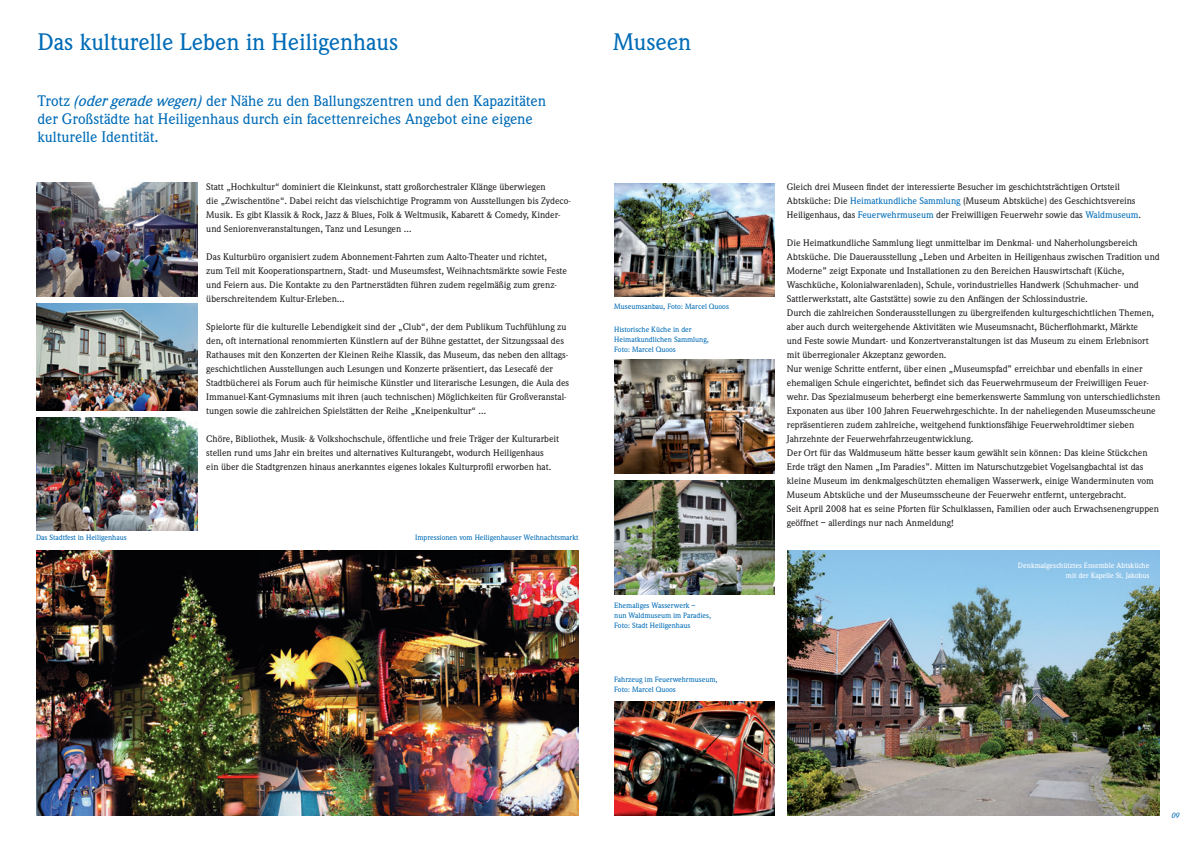
<style>
.page{position:relative;width:1191px;height:842px;background:#fff}
.page>*{position:absolute;margin:0;border:0;box-sizing:border-box;transform-origin:0 0}
.t1{font:500 25px "Weidemann EF";color:#006cb7}
.t2{font:500 16px/18px "Weidemann EF";color:#006cb7}
.t3{font:500 10px/14px "Weidemann EF";color:#231f20}
.t4{font:500 8px/10px "Weidemann EF";color:#006cb7}
.t5{font:500 8px/10px "Weidemann EF";color:#fff;text-align:right}
.t6{font:italic 500 8px "Weidemann EF";color:#006cb7}
.s1{font-style:italic}
.s2{color:#006cb7}
</style>
<div class="page">
<img style="left:36px;top:183px;width:162px;height:113px">
<img style="left:36px;top:417px;width:162px;height:114px">
<img style="left:36px;top:303px;width:162px;height:107px">
<img style="left:36px;top:551px;width:542px;height:264px">
<img style="left:787px;top:551px;width:372px;height:264px">
<img style="left:614px;top:184px;width:161px;height:112px">
<img style="left:614px;top:359px;width:161px;height:115px">
<img style="left:614px;top:481px;width:161px;height:114px">
<img style="left:614px;top:702px;width:161px;height:113px">
<h1 class="t1" style="left:37px;top:28px;width:362px">Das kulturelle Leben in Heiligenhaus</h1>
<h1 class="t1" style="left:613px;top:28px;width:80px">Museen</h1>
<h2 class="t2" style="left:37px;top:92px;width:510px">Trotz <span class="s1">(oder gerade wegen)</span> der Nähe zu den Ballungszentren und den Kapazitäten der Großstädte hat Heiligenhaus durch ein facettenreiches Angebot eine eigene kulturelle Identität.</h2>
<p class="t4" style="left:36px;top:532px;width:92px">Das Stadtfest in Heiligenhaus</p>
<p class="t3" style="left:206px;top:180px;width:366px">Statt „Hochkultur“ dominiert die Kleinkunst, statt großorchestraler Klänge überwiegen<br>die „Zwischentöne“. Dabei reicht das vielschichtige Programm von Ausstellungen bis Zydeco-Musik. Es gibt Klassik &amp; Rock, Jazz &amp; Blues, Folk &amp; Weltmusik, Kabarett &amp; Comedy, Kinder&shy;und Seniorenveranstaltungen, Tanz und Lesungen …</p>
<p class="t3" style="left:206px;top:250px;width:362px">Das Kulturbüro organisiert zudem Abonnement-Fahrten zum Aalto-Theater und richtet,<br>zum Teil mit Kooperationspartnern, Stadt- und Museumsfest, Weihnachtsmärkte sowie Feste und Feiern aus. Die Kontakte zu den Partnerstädten führen zudem regelmäßig zum grenz&shy;überschreitendem Kultur-Erleben…</p>
<p class="t3" style="left:206px;top:320px;width:364px">Spielorte für die kulturelle Lebendigkeit sind der „Club“, der dem Publikum Tuchfühlung zu den, oft international renommierten Künstlern auf der Bühne gestattet, der Sitzungssaal des Rathauses mit den Konzerten der Kleinen Reihe Klassik, das Museum, das neben den alltags&shy;geschichtlichen Ausstellungen auch Lesungen und Konzerte präsentiert, das Lesecafé der Stadtbücherei als Forum auch für heimische Künstler und literarische Lesungen, die Aula des Immanuel-Kant-Gymnasiums mit ihren (auch technischen) Möglichkeiten für Großveranstal&shy;tungen sowie die zahlreichen Spielstätten der Reihe „Kneipenkultur“ …</p>
<p class="t3" style="left:206px;top:432px;width:354px">Chöre, Bibliothek, Musik- &amp; Volkshochschule, öffentliche und freie Träger der Kulturarbeit stellen rund ums Jahr ein breites und alternatives Kulturangebt, wodurch Heiligenhaus<br>ein über die Stadtgrenzen hinaus anerkanntes eigenes lokales Kulturprofil erworben hat.</p>
<p class="t4" style="left:415px;top:532px;width:165px">Impressionen vom Heiligenhauser Weihnachtsmarkt</p>
<p class="t4" style="left:614px;top:301px;width:116px">Museumsanbau, Foto: Marcel Quoos</p>
<p class="t4" style="left:614px;top:324px;width:96px">Historische Küche in der<br>Heimatkundlichen Sammlung,<br>Foto: Marcel Quoos</p>
<p class="t4" style="left:614px;top:600px;width:98px">Ehemaliges Wasserwerk –<br>nun Waldmuseum im Paradies,<br>Foto: Stadt Heiligenhaus</p>
<p class="t4" style="left:614px;top:675px;width:105px">Fahrzeug im Feuerwehrmuseum,<br>Foto: Marcel Quoos</p>
<p class="t3" style="left:787px;top:180px;width:356px">Gleich drei Museen findet der interessierte Besucher im geschichtsträchtigen Ortsteil<br>Abtsküche: Die <span class="s2">Heimatkundliche Sammlung</span> (Museum Abtsküche) des Geschichtsvereins<br>Heiligenhaus, das <span class="s2">Feuerwehrmuseum</span> der Freiwilligen Feuerwehr sowie das <span class="s2">Waldmuseum</span>.</p>
<p class="t3" style="left:787px;top:236px;width:375px">Die Heimatkundliche Sammlung liegt unmittelbar im Denkmal- und Naherholungsbereich Abtsküche. Die Dauerausstellung „Leben und Arbeiten in Heiligenhaus zwischen Tradition und Moderne” zeigt Exponate und Installationen zu den Bereichen Hauswirtschaft (Küche, Waschküche, Kolonialwarenladen), Schule, vorindustrielles Handwerk (Schuhmacher- und Sattlerwerkstatt, alte Gaststätte) sowie zu den Anfängen der Schlossindustrie.<br>Durch die zahlreichen Sonderausstellungen zu übergreifenden kulturgeschichtlichen Themen, aber auch durch weitergehende Aktivitäten wie Museumsnacht, Bücherflohmarkt, Märkte<br>und Feste sowie Mundart- und Konzertveranstaltungen ist das Museum zu einem Erlebnisort mit überregionaler Akzeptanz geworden.<br>Nur wenige Schritte entfernt, über einen „Museumspfad” erreichbar und ebenfalls in einer ehemaligen Schule eingerichtet, befindet sich das Feuerwehrmuseum der Freiwilligen Feuer&shy;wehr. Das Spezialmuseum beherbergt eine bemerkenswerte Sammlung von unterschiedlichsten Exponaten aus über 100 Jahren Feuerwehrgeschichte. In der naheliegenden Museumsscheune repräsentieren zudem zahlreiche, weitgehend funktionsfähige Feuerwehroldtimer sieben Jahrzehnte der Feuerwehrfahrzeugentwicklung.<br>Der Ort für das Waldmuseum hätte besser kaum gewählt sein können: Das kleine Stückchen Erde trägt den Namen „Im Paradies”. Mitten im Naturschutzgebiet Vogelsangbachtal ist das kleine Museum im denkmalgeschützten ehemaligen Wasserwerk, einige Wanderminuten vom Museum Abtsküche und der Museumsscheune der Feuerwehr entfernt, untergebracht.<br>Seit April 2008 hat es seine Pforten für Schulklassen, Familien oder auch Erwachsenengruppen geöffnet – allerdings nur nach Anmeldung!</p>
<p class="t5" style="left:1018px;top:560px;width:133px">Denkmalgeschütztes Ensemble Abtsküche mit der Kapelle St. Jakobus</p>
<p class="t6" style="left:1171px;top:811px;width:10px">09</p>
</div>
